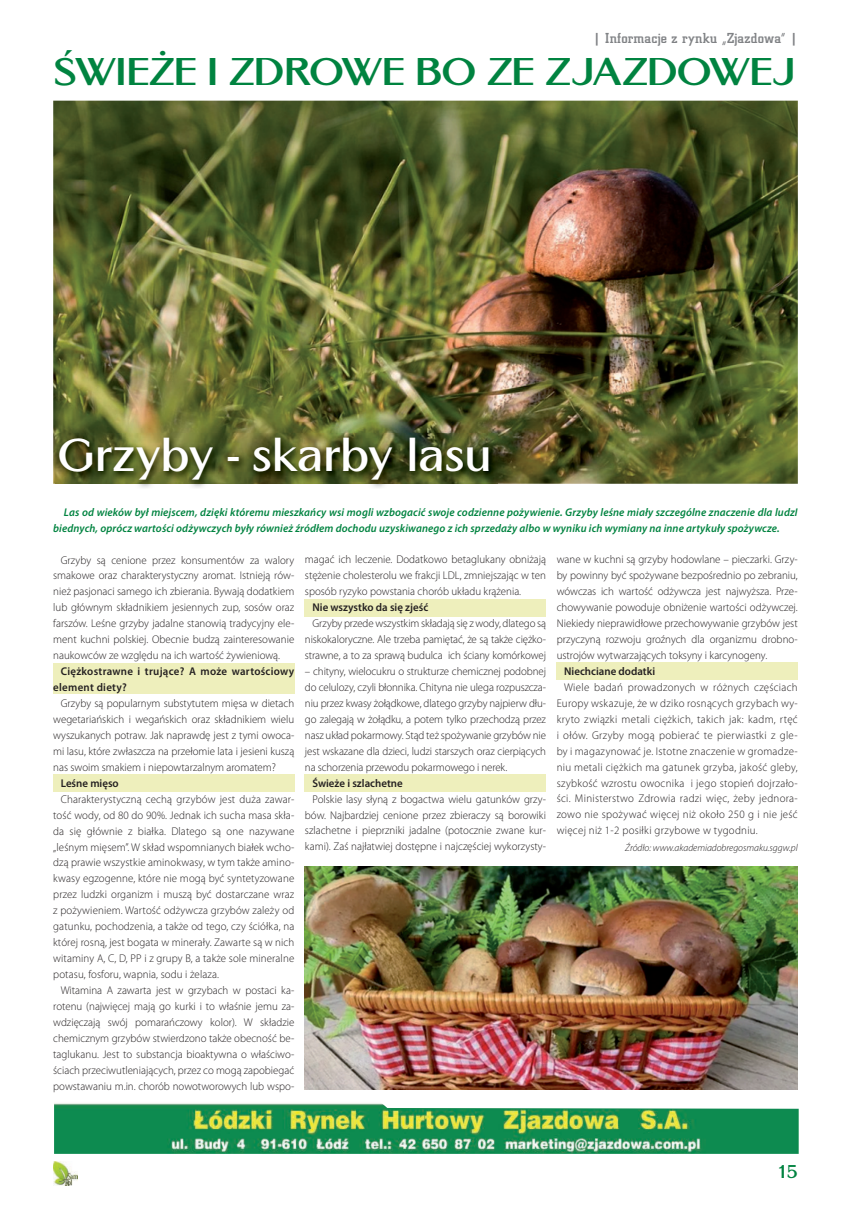
<style>
.page{position:relative;width:851px;height:1205px;background:#fff}
.page>*{position:absolute;margin:0;border:0;box-sizing:border-box;transform-origin:0 0}
.t1{font:700 45px "Altrincham";letter-spacing:-.01em;color:#fff}
.t2{font:700 37.5px "Altrincham";letter-spacing:-.035em;color:#008340;scale:1.12 1}
.t3{font:700 17.5px "Altrincham";color:#008340}
.t4{font:500 15px "City DEE";letter-spacing:.01em;color:#808285}
.t5{font:300 11.25px/16px "Myriad Pro";color:#231f20;text-align:justify}
.t6{font:italic 600 11.25px/16px "Myriad Pro";letter-spacing:.01em;color:#008340}
.t7{font:600 11.25px "Myriad Pro";color:#231f20}
.t8{font:600 11.25px/16px "Myriad Pro";letter-spacing:.025em;color:#231f20}
.t9{font:italic 300 10px "Myriad Pro";color:#231f20}
</style>
<div class="page">
<img style="left:53px;top:1161px;width:25px;height:24px">
<div style="left:53px;top:663px;width:241px;height:30px;background:#eeefbc"></div>
<div style="left:556px;top:663px;width:241px;height:17px;background:#eeefbc"></div>
<div style="left:305px;top:775px;width:241px;height:17px;background:#eeefbc"></div>
<div style="left:305px;top:600px;width:241px;height:17px;background:#eeefbc"></div>
<div style="left:53px;top:775px;width:241px;height:17px;background:#eeefbc"></div>
<img style="left:53px;top:101px;width:744px;height:383px">
<img style="left:55px;top:434px;width:442px;height:54px">
<img style="left:54px;top:1103px;width:744px;height:51px">
<img style="left:305px;top:866px;width:492px;height:224px">
<h3 class="t4" style="left:593px;top:30px;width:206px">| Informacje z rynku „Zjazdowa” |</h3>
<h2 class="t2" style="left:53px;top:49px;width:664px">ŚWIEŻE I ZDROWE BO ZE ZJAZDOWEJ</h2>
<h1 class="t1" style="left:58px;top:428px;width:435px">Grzyby - skarby lasu</h1>
<p class="t6" style="left:53px;top:503px;width:745px;text-indent:11px">Las od wieków był miejscem, dzięki któremu mieszkańcy wsi mogli wzbogacić swoje codzienne pożywienie. Grzyby leśne miały szczególne znaczenie dla ludzI biednych, oprócz wartości odżywczych były również źródłem dochodu uzyskiwanego z ich sprzedaży albo w wyniku ich wymiany na inne artykuły spożywcze.</p>
<p class="t5" style="left:53px;top:552px;width:242px;text-indent:7px">Grzyby są cenione przez konsumentów za walory smakowe oraz charakterystyczny aromat. Istnieją rów&shy;nież pasjonaci samego ich zbierania. Bywają dodatkiem lub głównym składnikiem jesiennych zup, sosów oraz farszów. Leśne grzyby jadalne stanowią tradycyjny ele&shy;ment kuchni polskiej. Obecnie budzą zainteresowanie naukowców ze względu na ich wartość żywieniową.</p>
<p class="t8" style="left:53px;top:663px;width:242px;text-indent:7px">Ciężkostrawne i trujące? A może wartościowy element diety?</p>
<p class="t5" style="left:53px;top:695px;width:242px;text-indent:7px">Grzyby są popularnym substytutem mięsa w dietach wegetariańskich i wegańskich oraz składnikiem wielu wyszukanych potraw. Jak naprawdę jest z tymi owoca&shy;mi lasu, które zwłaszcza na przełomie lata i jesieni kuszą nas swoim smakiem i niepowtarzalnym aromatem?</p>
<p class="t7" style="left:61px;top:776px;width:59px">Leśne mięso</p>
<p class="t5" style="left:53px;top:791px;width:242px;text-indent:7px">Charakterystyczną cechą grzybów jest duża zawar&shy;tość wody, od 80 do 90%. Jednak ich sucha masa skła&shy;da się głównie z białka. Dlatego są one nazywane „leśnym mięsem”. W skład wspomnianych białek wcho&shy;dzą prawie wszystkie aminokwasy, w tym także amino&shy;kwasy egzogenne, które nie mogą być syntetyzowane przez ludzki organizm i muszą być dostarczane wraz z pożywieniem. Wartość odżywcza grzybów zależy od gatunku, pochodzenia, a także od tego, czy ściółka, na której rosną, jest bogata w minerały. Zawarte są w nich witaminy A, C, D, PP i z grupy B, a także sole mineralne potasu, fosforu, wapnia, sodu i żelaza.</p>
<p class="t5" style="left:53px;top:982px;width:242px;text-indent:7px">Witamina A zawarta jest w grzybach w postaci ka&shy;rotenu (najwięcej mają go kurki i to właśnie jemu za&shy;wdzięczają swój pomarańczowy kolor). W składzie chemicznym grzybów stwierdzono także obecność be&shy;taglukanu. Jest to substancja bioaktywna o właściwo&shy;ściach przeciwutleniających, przez co mogą zapobiegać powstawaniu m.in. chorób nowotworowych lub wspo-</p>
<p class="t5" style="left:305px;top:552px;width:242px">magać ich leczenie. Dodatkowo betaglukany obniżają stężenie cholesterolu we frakcji LDL, zmniejszając w ten sposób ryzyko powstania chorób układu krążenia.</p>
<p class="t7" style="left:312px;top:600px;width:117px">Nie wszystko da się zjeść</p>
<p class="t5" style="left:305px;top:615px;width:242px;text-indent:7px">Grzyby przede wszystkim składają się z wody, dlatego są niskokaloryczne. Ale trzeba pamiętać, że są także ciężko&shy;strawne, a to za sprawą budulca ich ściany komórkowej</p>
<p class="t5" style="left:305px;top:663px;width:242px">– chityny, wielocukru o strukturze chemicznej podobnej do celulozy, czyli błonnika. Chityna nie ulega rozpuszcza&shy;niu przez kwasy żołądkowe, dlatego grzyby najpierw dłu&shy;go zalegają w żołądku, a potem tylko przechodzą przez nasz układ pokarmowy. Stąd też spożywanie grzybów nie jest wskazane dla dzieci, ludzi starszych oraz cierpiących na schorzenia przewodu pokarmowego i nerek.</p>
<p class="t7" style="left:312px;top:776px;width:92px">Świeże i szlachetne</p>
<p class="t5" style="left:305px;top:791px;width:242px;text-indent:7px">Polskie lasy słyną z bogactwa wielu gatunków grzy&shy;bów. Najbardziej cenione przez zbieraczy są borowiki szlachetne i pieprzniki jadalne (potocznie zwane kur&shy;kami). Zaś najłatwiej dostępne i najczęściej wykorzysty-</p>
<p class="t5" style="left:556px;top:552px;width:242px">wane w kuchni są grzyby hodowlane – pieczarki. Grzy&shy;by powinny być spożywane bezpośrednio po zebraniu, wówczas ich wartość odżywcza jest najwyższa. Prze&shy;chowywanie powoduje obniżenie wartości odżywczej.<br>Niekiedy nieprawidłowe przechowywanie grzybów jest przyczyną rozwoju groźnych dla organizmu drobno&shy;ustrojów wytwarzających toksyny i karcynogeny.</p>
<p class="t7" style="left:564px;top:664px;width:93px">Niechciane dodatki</p>
<p class="t5" style="left:556px;top:679px;width:242px;text-indent:7px">Wiele badań prowadzonych w różnych częściach Europy wskazuje, że w dziko rosnących grzybach wy&shy;kryto związki metali ciężkich, takich jak: kadm, rtęć i ołów. Grzyby mogą pobierać te pierwiastki z gle&shy;by i magazynować je. Istotne znaczenie w gromadze&shy;niu metali ciężkich ma gatunek grzyba, jakość gleby, szybkość wzrostu owocnika i jego stopień dojrzało&shy;ści. Ministerstwo Zdrowia radzi więc, żeby jednora&shy;zowo nie spożywać więcej niż około 250 g i nie jeść więcej niż 1-2 posiłki grzybowe w tygodniu.</p>
<p class="t9" style="left:625px;top:842px;width:174px">Źródło: www.akademiadobregosmaku.sggw.pl</p>
<h3 class="t3" style="left:776px;top:1161px;width:23px">15</h3>
</div>
